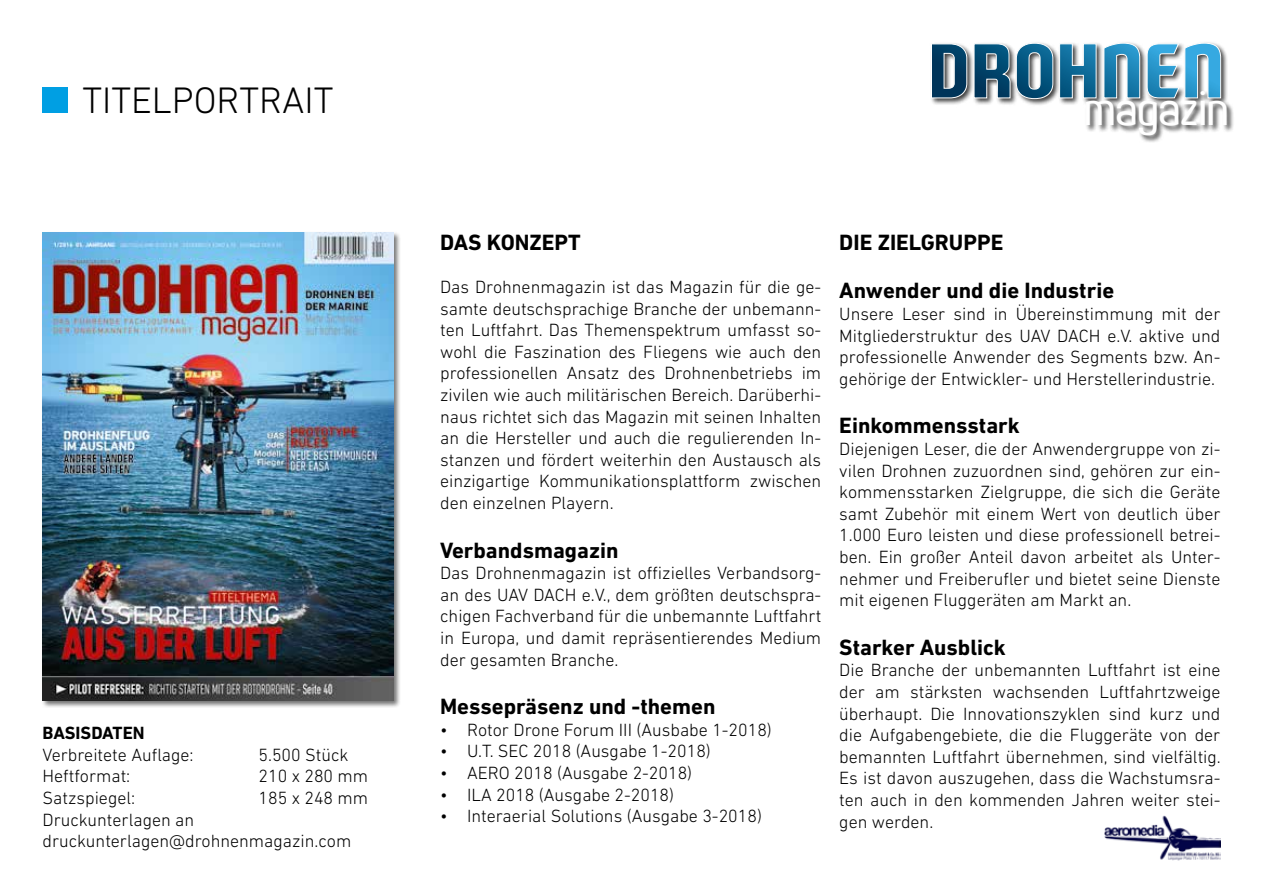
<style>
.page{position:relative;width:1263px;height:893px;background:#fff}
.page>*{position:absolute;margin:0;border:0;box-sizing:border-box;transform-origin:0 0}
.t1{font:500 44.4px "Paragon";color:#fff}
.t2{font:300 37.5px "DIN Next LT Pro";color:#000}
.t3{font:700 22.5px/48.6px "DIN Next LT Pro";color:#000}
.t4{font:300 18px/21.6px "DIN Next LT Pro";color:#000;text-align:justify}
.t5{font:700 18px "DIN Next LT Pro";color:#000}
</style>
<div class="page">
<div style="left:930px;top:41px;width:305px;height:102px;background:#000;opacity:.75"></div>
<svg style="left:931px;top:43px;width:290px;height:56px;background:#6595af"></svg>
<div style="left:43px;top:88px;width:25px;height:25px;background:#009fe3"></div>
<div style="left:41px;top:231px;width:360px;height:477px;background:#000;opacity:.55"></div>
<img style="left:43px;top:233px;width:350px;height:468px">
<img style="left:1104px;top:815px;width:116px;height:46px">
<h2 class="t2" style="left:82px;top:79px;width:252px">TITELPORTRAIT</h2>
<p class="t5" style="left:43px;top:723px;width:104px">BASISDATEN</p>
<p class="t4" style="left:43px;top:744px;width:153px">Verbreitete Auflage:</p>
<p class="t4" style="left:259px;top:744px;width:92px">5.500 Stück</p>
<p class="t4" style="left:43px;top:765px;width:89px">Heftformat:</p>
<p class="t4" style="left:259px;top:765px;width:111px">210 x 280 mm</p>
<p class="t4" style="left:43px;top:787px;width:94px">Satzspiegel:</p>
<p class="t4" style="left:259px;top:787px;width:111px">185 x 248 mm</p>
<p class="t4" style="left:43px;top:808px;width:310px">Druckunterlagen an druckunterlagen@drohnenmagazin.com</p>
<h1 class="t1" style="left:1084px;top:91px;width:146px">magazin</h1>
<p class="t3" style="left:440px;top:218px;width:142px">DAS KONZEPT</p>
<p class="t4" style="left:440px;top:276px;width:383px">Das Drohnenmagazin ist das Magazin für die ge&shy;samte deutschsprachige Branche der unbemann&shy;ten Luftfahrt. Das Themenspektrum umfasst so&shy;wohl die Faszination des Fliegens wie auch den professionellen Ansatz des Drohnenbetriebs im zivilen wie auch militärischen Bereich. Darüberhi&shy;naus richtet sich das Magazin mit seinen Inhalten an die Hersteller und auch die regulierenden In&shy;stanzen und fördert weiterhin den Austausch als einzigartige Kommunikationsplattform zwischen den einzelnen Playern.</p>
<p class="t3" style="left:440px;top:525px;width:180px">Verbandsmagazin</p>
<p class="t4" style="left:440px;top:562px;width:383px">Das Drohnenmagazin ist offizielles Verbandsorg&shy;an des UAV DACH e.V., dem größten deutschspra&shy;chigen Fachverband für die unbemannte Luftfahrt in Europa, und damit repräsentierendes Medium der gesamten Branche.</p>
<p class="t3" style="left:440px;top:682px;width:277px">Messepräsenz und -themen</p>
<p class="t4" style="left:440px;top:719px;width:333px">• Rotor Drone Forum III (Ausbabe 1-2018)</p>
<p class="t4" style="left:440px;top:740px;width:272px">• U.T. SEC 2018 (Ausgabe 1-2018)</p>
<p class="t4" style="left:440px;top:762px;width:254px">• AERO 2018 (Ausgabe 2-2018)</p>
<p class="t4" style="left:440px;top:783px;width:236px">• ILA 2018 (Ausgabe 2-2018)</p>
<p class="t4" style="left:440px;top:805px;width:323px">• Interaerial Solutions (Ausgabe 3-2018)</p>
<p class="t3" style="left:839px;top:218px;width:276px">DIE ZIELGRUPPE<br>Anwender und die Industrie</p>
<p class="t4" style="left:839px;top:303px;width:383px">Unsere Leser sind in Übereinstimmung mit der Mitgliederstruktur des UAV DACH e.V. aktive und professionelle Anwender des Segments bzw. An&shy;gehörige der Entwickler- und Herstellerindustrie.</p>
<p class="t3" style="left:839px;top:401px;width:182px">Einkommensstark</p>
<p class="t4" style="left:839px;top:438px;width:383px">Diejenigen Leser, die der Anwendergruppe von zi&shy;vilen Drohnen zuzuordnen sind, gehören zur ein&shy;kommensstarken Zielgruppe, die sich die Geräte samt Zubehör mit einem Wert von deutlich über 1.000 Euro leisten und diese professionell betrei&shy;ben. Ein großer Anteil davon arbeitet als Unter&shy;nehmer und Freiberufler und bietet seine Dienste mit eigenen Fluggeräten am Markt an.</p>
<p class="t3" style="left:839px;top:623px;width:168px">Starker Ausblick</p>
<p class="t4" style="left:839px;top:659px;width:383px">Die Branche der unbemannten Luftfahrt ist eine der am stärksten wachsenden Luftfahrtzweige überhaupt. Die Innovationszyklen sind kurz und die Aufgabengebiete, die die Fluggeräte von der bemannten Luftfahrt übernehmen, sind vielfältig.<br>Es ist davon auszugehen, dass die Wachstumsra&shy;ten auch in den kommenden Jahren weiter stei&shy;gen werden.</p>
</div>
